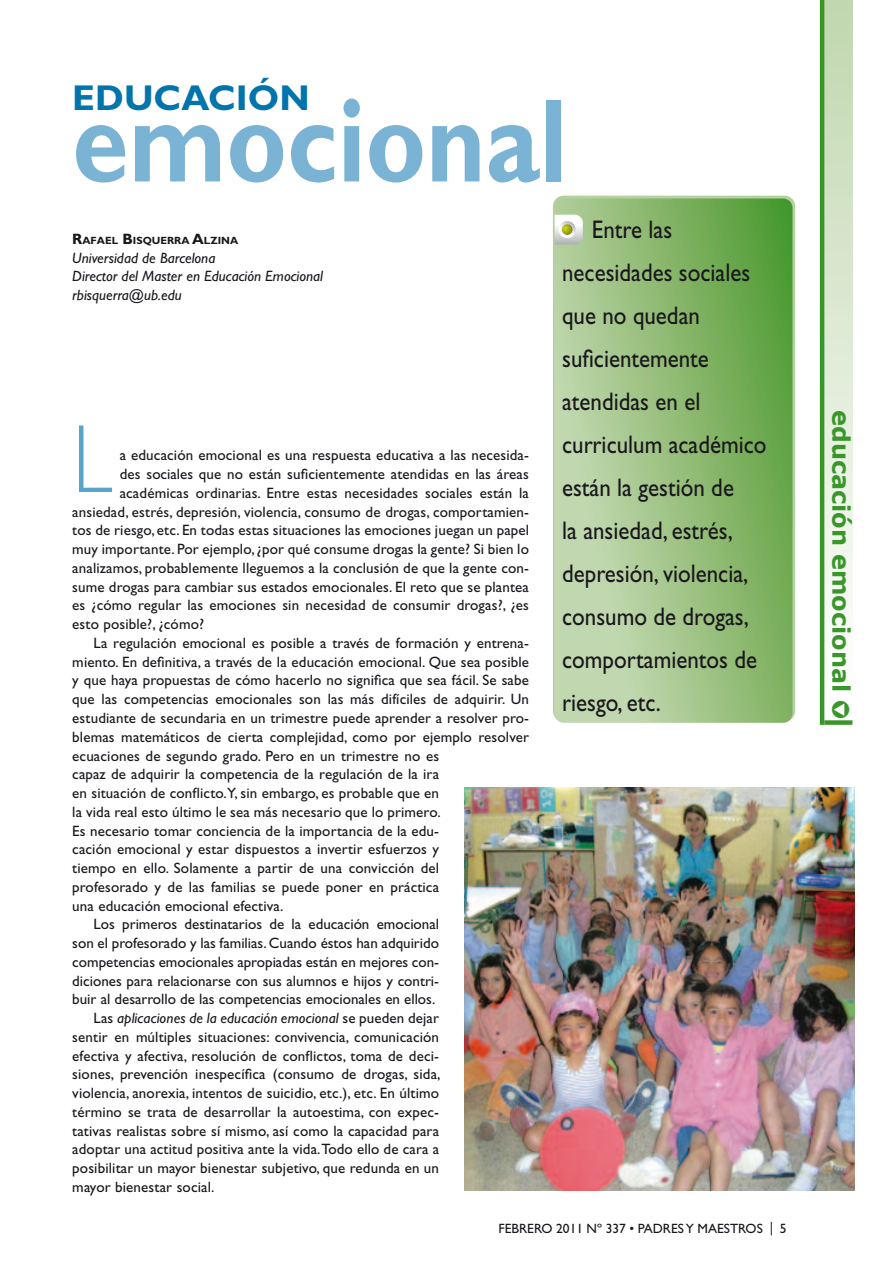
<style>
.page{position:relative;width:893px;height:1263px;background:#fff}
.page>*{position:absolute;margin:0;border:0;box-sizing:border-box;transform-origin:0 0}
.t1{font:700 120px "Gill Sans Std";color:#7ab3d3;scale:.85 1}
.t2{font:300 97.5px "Gill Sans Std";color:#58a4ca;scale:.87 1}
.t3{font:700 36px "Gill Sans Std";color:#0074ab}
.t4{font:25.5px/42.9px "Gill Sans Std";color:#1a171c;scale:.9 1}
.t5{font:700 24px "Verdana";color:#399628}
.t6{font:15px "Gill Sans Std";letter-spacing:.01em;color:#1a171c}
.t7{font:italic 15px/18.8px "Gill Sans Std";color:#1a171c}
.t8{font:13.5px "Gill Sans Std";color:#1a171c}
.t9{font:700 10.5px "Gill Sans Std";color:#1a171c}
.s1{font-size:15px}
.s2{font-style:normal}
.s3{color:#fff}
</style>
<div class="page">
<svg style="left:824px;top:0;width:28px;height:720px"></svg>
<div style="left:824px;top:720px;width:28px;height:5px;background:#399628"></div>
<hr style="left:820px;top:0;width:4px;height:725px;background:#399628">
<img style="left:465px;top:788px;width:390px;height:403px">
<svg style="left:554px;top:198px;width:238px;height:525px"></svg>
<svg style="left:555px;top:215px;width:28px;height:29px"></svg>
<h3 class="t3" style="left:72px;top:85px;width:239px">EDUCACIÓN</h3>
<h1 class="t1" style="left:72px;top:99px;width:584px">emocional</h1>
<p class="t9" style="left:72px;top:237px;width:167px"><span class="s1">R</span>AFAEL <span class="s1">B</span>ISQUERRA <span class="s1">A</span>LZINA</p>
<p class="t7" style="left:72px;top:250px;width:252px">Universidad de Barcelona<br>Director del Master en Educación Emocional rbisquerra@ub.edu</p>
<h2 class="t2" style="left:72px;top:425px;width:47px">L</h2>
<p class="t6" style="left:120px;top:450px;width:411px">a educación emocional es una respuesta educativa a las necesida-</p>
<p class="t6" style="left:120px;top:469px;width:411px">des sociales que no están suficientemente atendidas en las áreas</p>
<p class="t6" style="left:120px;top:488px;width:411px">académicas ordinarias. Entre estas necesidades sociales están la</p>
<p class="t6" style="left:72px;top:506px;width:458px">ansiedad, estrés, depresión, violencia, consumo de drogas, comportamien-</p>
<p class="t6" style="left:72px;top:525px;width:458px">tos de riesgo, etc. En todas estas situaciones las emociones juegan un papel</p>
<p class="t6" style="left:72px;top:544px;width:458px">muy importante. Por ejemplo, ¿por qué consume drogas la gente? Si bien lo</p>
<p class="t6" style="left:72px;top:563px;width:458px">analizamos, probablemente lleguemos a la conclusión de que la gente con-</p>
<p class="t6" style="left:72px;top:581px;width:458px">sume drogas para cambiar sus estados emocionales. El reto que se plantea</p>
<p class="t6" style="left:72px;top:600px;width:458px">es ¿cómo regular las emociones sin necesidad de consumir drogas?, ¿es</p>
<p class="t6" style="left:72px;top:619px;width:133px">esto posible?, ¿cómo?</p>
<p class="t6" style="left:94px;top:638px;width:437px">La regulación emocional es posible a través de formación y entrena-</p>
<p class="t6" style="left:72px;top:656px;width:458px">miento. En definitiva, a través de la educación emocional. Que sea posible</p>
<p class="t6" style="left:72px;top:675px;width:458px">y que haya propuestas de cómo hacerlo no significa que sea fácil. Se sabe</p>
<p class="t6" style="left:72px;top:694px;width:458px">que las competencias emocionales son las más difíciles de adquirir. Un</p>
<p class="t6" style="left:72px;top:713px;width:458px">estudiante de secundaria en un trimestre puede aprender a resolver pro-</p>
<p class="t6" style="left:72px;top:731px;width:458px">blemas matemáticos de cierta complejidad, como por ejemplo resolver</p>
<p class="t6" style="left:72px;top:750px;width:368px">ecuaciones de segundo grado. Pero en un trimestre no es</p>
<p class="t6" style="left:72px;top:769px;width:368px">capaz de adquirir la competencia de la regulación de la ira</p>
<p class="t6" style="left:72px;top:788px;width:368px">en situación de conflicto.Y, sin embargo, es probable que en</p>
<p class="t6" style="left:72px;top:806px;width:370px">la vida real esto último le sea más necesario que lo primero.</p>
<p class="t6" style="left:72px;top:825px;width:368px">Es necesario tomar conciencia de la importancia de la edu-</p>
<p class="t6" style="left:72px;top:844px;width:368px">cación emocional y estar dispuestos a invertir esfuerzos y</p>
<p class="t6" style="left:72px;top:863px;width:368px">tiempo en ello. Solamente a partir de una convicción del</p>
<p class="t6" style="left:72px;top:881px;width:368px">profesorado y de las familias se puede poner en práctica</p>
<p class="t6" style="left:72px;top:900px;width:213px">una educación emocional efectiva.</p>
<p class="t6" style="left:94px;top:919px;width:347px">Los primeros destinatarios de la educación emocional</p>
<p class="t6" style="left:72px;top:938px;width:368px">son el profesorado y las familias. Cuando éstos han adquirido</p>
<p class="t6" style="left:72px;top:956px;width:368px">competencias emocionales apropiadas están en mejores con-</p>
<p class="t6" style="left:72px;top:975px;width:368px">diciones para relacionarse con sus alumnos e hijos y contri-</p>
<p class="t6" style="left:72px;top:994px;width:364px">buir al desarrollo de las competencias emocionales en ellos.</p>
<p class="t7" style="left:94px;top:1010px;width:347px"><span class="s2">Las</span> aplicaciones de la educación emocional <span class="s2">se pueden dejar</span></p>
<p class="t6" style="left:72px;top:1031px;width:368px">sentir en múltiples situaciones: convivencia, comunicación</p>
<p class="t6" style="left:72px;top:1050px;width:368px">efectiva y afectiva, resolución de conflictos, toma de deci-</p>
<p class="t6" style="left:72px;top:1069px;width:370px">siones, prevención inespecífica (consumo de drogas, sida,</p>
<p class="t6" style="left:72px;top:1088px;width:368px">violencia, anorexia, intentos de suicidio, etc.), etc. En último</p>
<p class="t6" style="left:72px;top:1106px;width:368px">término se trata de desarrollar la autoestima, con expec-</p>
<p class="t6" style="left:72px;top:1125px;width:368px">tativas realistas sobre sí mismo, así como la capacidad para</p>
<p class="t6" style="left:72px;top:1144px;width:368px">adoptar una actitud positiva ante la vida.Todo ello de cara a</p>
<p class="t6" style="left:72px;top:1163px;width:368px">posibilitar un mayor bienestar subjetivo, que redunda en un</p>
<p class="t6" style="left:72px;top:1181px;width:144px">mayor bienestar social.</p>
<h3 class="t4" style="left:562px;top:211px;width:229px;text-indent:30px">Entre las necesidades sociales que no quedan suficientemente atendidas en el curriculum académico están la gestión de<br>la ansiedad, estrés, depresión, violencia, consumo de drogas, comportamientos de riesgo, etc.</h3>
<p class="t8" style="left:498px;top:1224px;width:290px">FEBRERO 2011 Nº 337 • PADRES Y MAESTROS | 5</p>
<h3 class="t5" style="left:857px;top:410px;width:311px;rotate:90deg">educación emocional ●<span class="s3">▼</span></h3>
</div>
